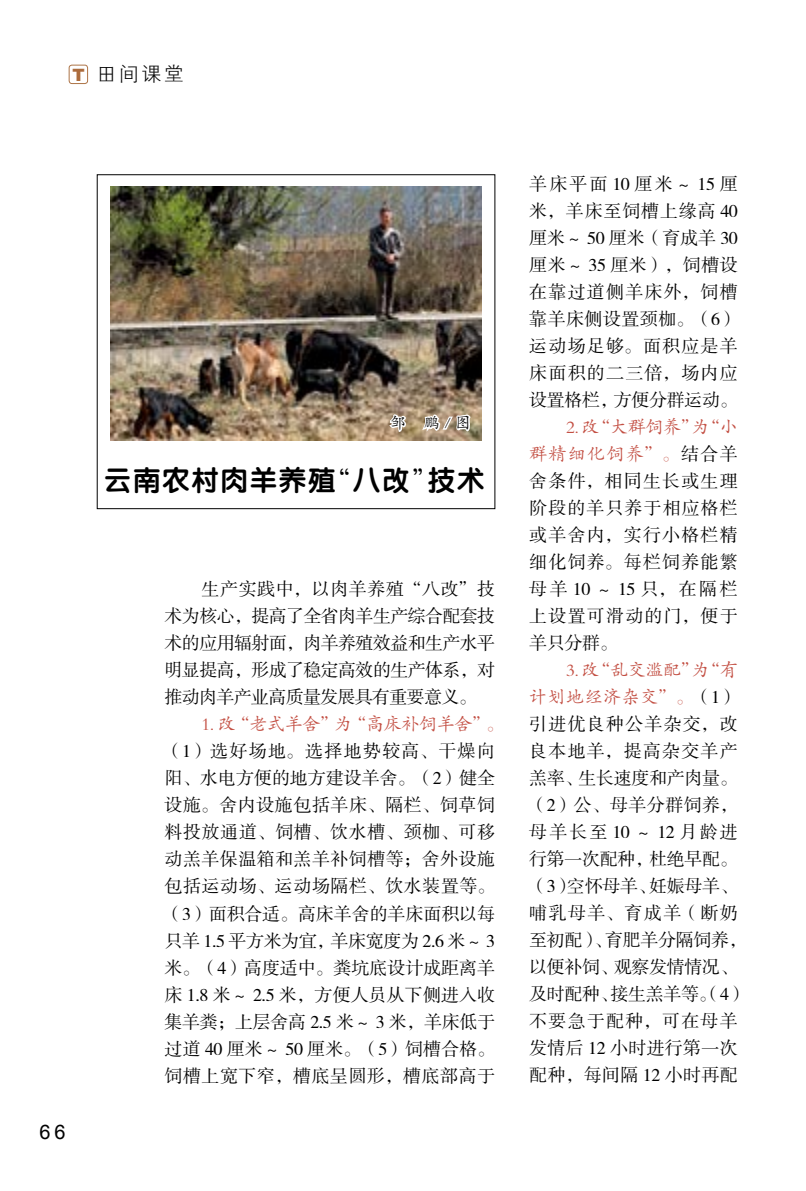
<style>
.page{position:relative;width:806px;height:1191px;background:#fff}
.page>*{position:absolute;margin:0;border:0;box-sizing:border-box;transform-origin:0 0}
.t1{font:28px "FZY4 JW GB1 0";letter-spacing:.04em;color:#000}
.t2{font:20px "FZXH1 JW GB1 0";color:#000}
.t3{font:20px "Arial";color:#000}
.t4{font:18px/27px "FZSSK GBK1 0";letter-spacing:.015em;color:#000;text-align:justify}
.t5{font:18px/27px "FZKTJW GB1 0";letter-spacing:.025em;color:#c34f43;text-align:right}
.t6{font:18px/27px "FZKTJW GB1 0";letter-spacing:.07em;color:#c34f43;text-align:right}
.t7{font:18px "FZKTJW GB1 0";letter-spacing:-.02em;color:#c34f43}
.t8{font:16px "FZKTJW GB1 0";color:#000}
.s1{font-family:"Arial";font-weight:900;font-size:17px;color:#ac6c3d}
.s2{font-family:"FZSSK GBK1 0";color:#000}
</style>
<div class="page">
<div style="left:69px;top:65px;width:19px;height:19px;border:1px solid #ad7447;border-radius:3px"></div>
<div style="left:97px;top:174px;width:398px;height:335px;border:1px solid #000"></div>
<img style="left:110px;top:186px;width:371px;height:255px">
<svg style="left:388px;top:412px;width:19px;height:20px"></svg>
<svg style="left:422px;top:409px;width:49px;height:32px"></svg>
<p class="t2" style="left:72px;top:63px;width:113px"><span class="s1">T</span> 田间课堂</p>
<p class="t3" style="left:39px;top:1118px;width:28px">66</p>
<p class="t8" style="left:390px;top:414px;width:82px">邹 鹏/图</p>
<h1 class="t1" style="left:103px;top:463px;width:382px">云南农村肉羊养殖“八改”技术</h1>
<p class="t4" style="left:164px;top:576px;width:332px;text-indent:37px">生产实践中，以肉羊养殖“八改”技术为核心，提高了全省肉羊生产综合配套技术的应用辐射面，肉羊养殖效益和生产水平明显提高，形成了稳定高效的生产体系，对推动肉羊产业高质量发展具有重要意义。</p>
<p class="t7" style="left:201px;top:715px;width:304px">1. 改“老式羊舍”为“高床补饲羊舍”。</p>
<p class="t4" style="left:164px;top:738px;width:332px">（1）选好场地。选择地势较高、干燥向阳、水电方便的地方建设羊舍。（2）健全设施。舍内设施包括羊床、隔栏、饲草饲料投放通道、饲槽、饮水槽、颈枷、可移动羔羊保温箱和羔羊补饲槽等；舍外设施包括运动场、运动场隔栏、饮水装置等。（3）面积合适。高床羊舍的羊床面积以每只羊 1.5 平方米为宜，羊床宽度为 2.6 米～ 3米。（4）高度适中。粪坑底设计成距离羊床 1.8 米～ 2.5 米，方便人员从下侧进入收集羊粪；上层舍高 2.5 米～ 3 米，羊床低于过道 40 厘米～ 50 厘米。（5）饲槽合格。饲槽上宽下窄，槽底呈圆形，槽底部高于</p>
<p class="t4" style="left:529px;top:171px;width:210px">羊床平面 10 厘米～ 15 厘米，羊床至饲槽上缘高 40厘米～ 50 厘米（育成羊 30厘米～ 35 厘米），饲槽设在靠过道侧羊床外，饲槽靠羊床侧设置颈枷。（6）运动场足够。面积应是羊床面积的二三倍，场内应设置格栏，方便分群运动。</p>
<p class="t6" style="left:529px;top:413px;width:210px">2.改“大群饲养”为“小<br>群精细化饲养”。<span class="s2">结合羊</span></p>
<p class="t4" style="left:529px;top:468px;width:210px">舍条件，相同生长或生理阶段的羊只养于相应格栏或羊舍内，实行小格栏精细化饲养。每栏饲养能繁母羊 10 ～ 15 只，在隔栏上设置可滑动的门，便于羊只分群。</p>
<p class="t5" style="left:529px;top:656px;width:210px">3.改“乱交滥配”为“有<br>计划地经济杂交”。<span class="s2">（1）</span></p>
<p class="t4" style="left:529px;top:711px;width:219px;text-align:left">引进优良种公羊杂交，改良本地羊，提高杂交羊产羔率、生长速度和产肉量。（2）公、母羊分群饲养，母羊长至 10 ～ 12 月龄进行第一次配种，杜绝早配。（3）空怀母羊、妊娠母羊、哺乳母羊、育成羊（断奶至初配）、育肥羊分隔饲养，以便补饲、观察发情情况、及时配种、接生羔羊等。（4）不要急于配种，可在母羊发情后 12 小时进行第一次配种，每间隔 12 小时再配</p>
</div>
